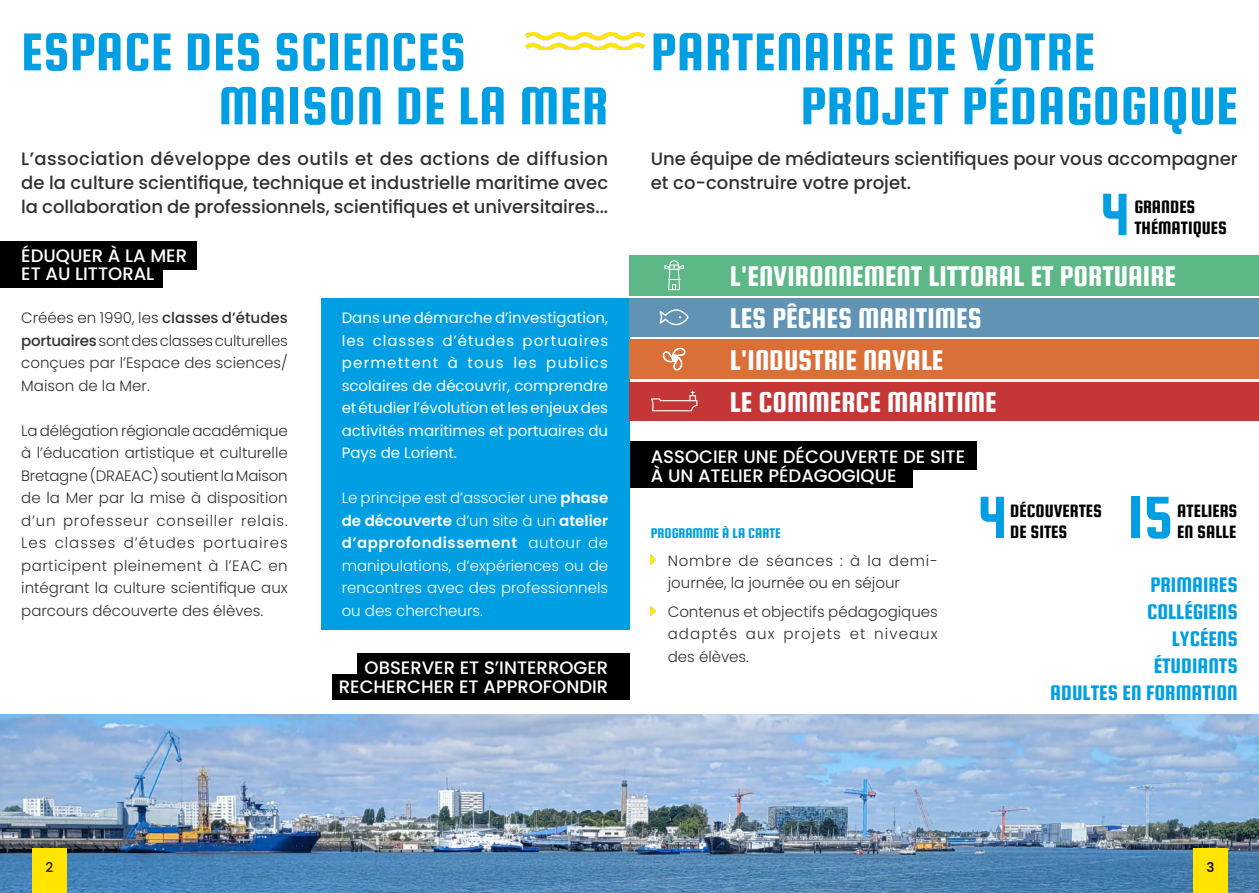
<style>
.page{position:relative;width:1259px;height:893px;background:#fff}
.page>*{position:absolute;margin:0;border:0;box-sizing:border-box;transform-origin:0 0}
.t1{font:63.75px "Squada One";color:#009fe3}
.t2{font:57px/54px "Squada One";letter-spacing:.01em;color:#009fe3}
.t3{font:30.6px/42px "Squada One";color:#fff}
.t4{font:22.5px/27px "Squada One";color:#009fe3;text-align:right}
.t5{font:19.2px/21.3px "Squada One";color:#000}
.t6{font:500 18px/24px "Poppins";color:#333232;text-align:justify}
.t7{font:500 18px/19.5px "Poppins";color:#fff}
.t8{font:300 15px/22.5px "Poppins";color:#333232;text-align:justify}
.t9{font:15px/22.5px "Poppins";color:#fff;text-align:justify}
.t10{font:300 15px/22.5px "Poppins";color:#fff;text-align:justify}
.t11{font:15px "Squada One";color:#009fe3}
.t12{font:600 13.5px "Poppins";color:#1c1a34}
.t13{font:500 13.5px "Poppins";color:#1c1a34}
.s1{font-weight:500}
.s2{font-weight:600}
</style>
<div class="page">
<img style="left:0;top:714px;width:1259px;height:179px">
<div style="left:0;top:262px;width:163px;height:26px;background:#000"></div>
<div style="left:629px;top:463px;width:283px;height:25px;background:#000"></div>
<div style="left:0;top:241px;width:197px;height:29px;background:#000"></div>
<div style="left:629px;top:441px;width:348px;height:29px;background:#000"></div>
<div style="left:321px;top:298px;width:308px;height:332px;background:#009fe3"></div>
<div style="left:1193px;top:849px;width:34px;height:44px;background:#ffe400"></div>
<img style="left:525px;top:33px;width:119px;height:17px">
<div style="left:32px;top:849px;width:34px;height:44px;background:#ffe400"></div>
<div style="left:332px;top:674px;width:297px;height:26px;background:#000"></div>
<div style="left:357px;top:653px;width:272px;height:29px;background:#000"></div>
<svg style="left:651px;top:555px;width:4px;height:9px"></svg>
<svg style="left:651px;top:607px;width:4px;height:9px"></svg>
<div style="left:629px;top:255px;width:630px;height:40px;background:#5cb887"></div>
<div style="left:629px;top:298px;width:630px;height:38px;background:#6194b4"></div>
<div style="left:629px;top:339px;width:630px;height:40px;background:#da6f37"></div>
<div style="left:629px;top:382px;width:630px;height:38px;background:#c53736"></div>
<svg style="left:664px;top:260px;width:20px;height:30px"></svg>
<svg style="left:651px;top:391px;width:46px;height:20px"></svg>
<svg style="left:662px;top:347px;width:23px;height:23px"></svg>
<svg style="left:659px;top:309px;width:29px;height:16px"></svg>
<h2 class="t2" style="left:218px;top:24px;width:391px;text-indent:-197px">ESPACE DES SCIENCES<br>MAISON DE LA MER</h2>
<h2 class="t2" style="left:800px;top:24px;width:438px;text-indent:-150px">PARTENAIRE DE VOTRE<br>PROJET PÉDAGOGIQUE</h2>
<p class="t6" style="left:21px;top:147px;width:588px">L’association développe des outils et des actions de diffusion de la culture scientifique, technique et industrielle maritime avec la collaboration de professionnels, scientifiques et universitaires...</p>
<p class="t6" style="left:651px;top:147px;width:588px">Une équipe de médiateurs scientifiques pour vous accompagner et co-construire votre projet.</p>
<h1 class="t1" style="left:1100px;top:180px;width:31px">4</h1>
<p class="t5" style="left:1134px;top:196px;width:94px">GRANDES<br>THÉMATIQUES</p>
<p class="t7" style="left:21px;top:247px;width:167px;line-height:18px">ÉDUQUER À LA MER<br>ET AU LITTORAL</p>
<p class="t8" style="left:21px;top:307px;width:268px">Créées en 1990, les <span class="s1">classes d’études portuaires</span> sont des classes culturelles conçues par l’Espace des sciences/ Maison de la Mer.</p>
<p class="t8" style="left:21px;top:419px;width:268px">La délégation régionale académique à l’éducation artistique et culturelle Bretagne (DRAEAC) soutient la Maison de la Mer par la mise à disposition d’un professeur conseiller relais.<br>Les classes d’études portuaires participent pleinement à l’EAC en intégrant la culture scientifique aux parcours découverte des élèves.</p>
<p class="t9" style="left:342px;top:307px;width:268px">Dans une démarche d’investigation, les classes d’études portuaires permettent à tous les publics scolaires de découvrir, comprendre et étudier l’évolution etlesenjeux des activités maritimes et portuaires du Pays de Lorient.</p>
<p class="t10" style="left:342px;top:487px;width:268px">Le principe est d’associer une <span class="s2">phase de découverte</span> d’un site à un <span class="s2">atelier d’approfondissement</span> autour de manipulations, d’expériences ou de rencontres avec des professionnels ou des chercheurs.</p>
<p class="t7" style="left:339px;top:658px;width:271px;text-align:right">OBSERVER ET S’INTERROGER<br>RECHERCHER ET APPROFONDIR</p>
<h3 class="t3" style="left:730px;top:255px;width:448px">L'ENVIRONNEMENT LITTORAL ET PORTUAIRE<br>LES PÊCHES MARITIMES</h3>
<h3 class="t3" style="left:730px;top:338px;width:215px">L'INDUSTRIE NAVALE</h3>
<h3 class="t3" style="left:730px;top:380px;width:268px">LE COMMERCE MARITIME</h3>
<p class="t7" style="left:651px;top:447px;width:316px">ASSOCIER UNE DÉCOUVERTE DE SITE<br>À UN ATELIER PÉDAGOGIQUE</p>
<p class="t11" style="left:651px;top:525px;width:131px">PROGRAMME À LA CARTE</p>
<p class="t8" style="left:668px;top:549px;width:271px">Nombre de séances : à la demi&shy;journée, la journée ou en séjour</p>
<p class="t8" style="left:668px;top:600px;width:271px">Contenus et objectifs pédagogiques adaptés aux projets et niveaux des élèves.</p>
<h1 class="t1" style="left:977px;top:483px;width:31px">4</h1>
<h1 class="t1" style="left:1126px;top:483px;width:48px">15</h1>
<p class="t5" style="left:1010px;top:500px;width:93px">DÉCOUVERTES<br>DE SITES</p>
<p class="t5" style="left:1177px;top:500px;width:62px">ATELIERS<br>EN SALLE</p>
<h3 class="t4" style="left:1050px;top:571px;width:189px">PRIMAIRES<br>COLLÉGIENS<br>LYCÉENS<br>ÉTUDIANTS<br>ADULTES EN FORMATION</h3>
<p class="t13" style="left:45px;top:860px;width:9px">2</p>
<p class="t12" style="left:1206px;top:860px;width:10px">3</p>
</div>
